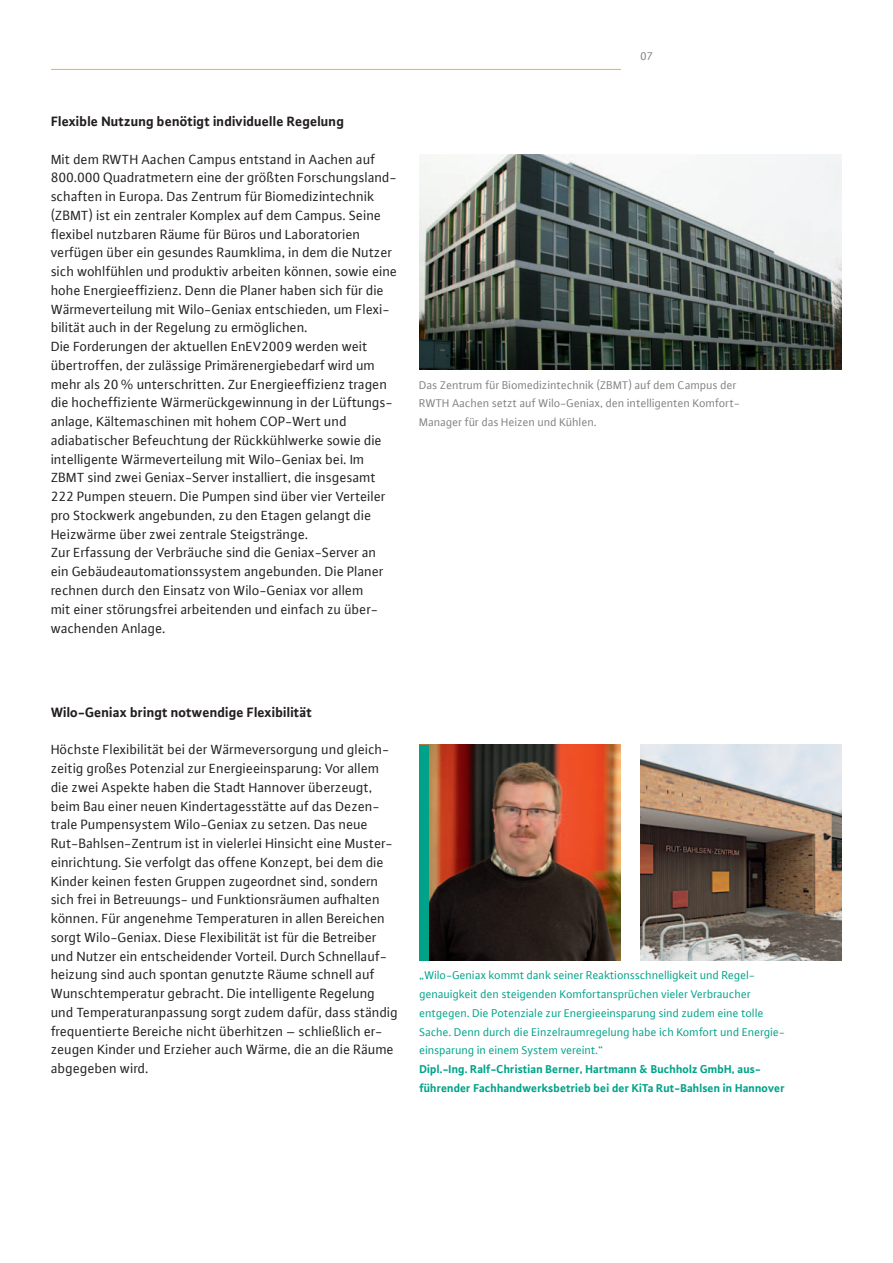
<style>
.page{position:relative;width:893px;height:1263px;background:#fff}
.page>*{position:absolute;margin:0;border:0;box-sizing:border-box;transform-origin:0 0}
.t1{font:14.25px/18.8px "WILO Plus FM";color:#231f20}
.t2{font:700 14.25px "WILO Plus FM";color:#231f20}
.t3{font:12px/18.8px "WILO Plus FM";color:#00a38a}
.t4{font:12px/18.8px "WILO Plus FM";color:#808285}
.t5{font:700 12px/18.8px "WILO Plus FM";color:#00a38a}
</style>
<div class="page">
<img style="left:429px;top:745px;width:192px;height:216px">
<img style="left:640px;top:745px;width:202px;height:216px">
<img style="left:419px;top:154px;width:423px;height:216px">
<div style="left:419px;top:745px;width:10px;height:216px;background:#00a38a"></div>
<hr style="left:51px;top:69px;width:570px;height:1px;background:#faaf18">
<p class="t2" style="left:51px;top:112px;width:294px">Flexible Nutzung benötigt individuelle Regelung</p>
<p class="t1" style="left:51px;top:149px;width:348px">Mit dem RWTH Aachen Campus entstand in Aachen auf 800.000 Quadratmetern eine der größten Forschungsland&shy;schaften in Europa. Das Zentrum für Biomedizintechnik (ZBMT) ist ein zentraler Komplex auf dem Campus. Seine flexibel nutzbaren Räume für Büros und Laboratorien verfügen über ein gesundes Raumklima, in dem die Nutzer sich wohlfühlen und produktiv arbeiten können, sowie eine hohe Energieeffizienz. Denn die Planer haben sich für die Wärmeverteilung mit Wilo-Geniax entschieden, um Flexi&shy;bilität auch in der Regelung zu ermöglichen.<br>Die Forderungen der aktuellen EnEV2009 werden weit übertroffen, der zulässige Primärenergiebedarf wird um mehr als 20% unterschritten. Zur Energieeffizienz tragen die hocheffiziente Wärmerückgewinnung in der Lüftungs&shy;anlage, Kältemaschinen mit hohem COP-Wert und adiabatischer Befeuchtung der Rückkühlwerke sowie die intelligente Wärmeverteilung mit Wilo-Geniax bei. Im ZBMT sind zwei Geniax-Server installiert, die insgesamt 222 Pumpen steuern. Die Pumpen sind über vier Verteiler pro Stockwerk angebunden, zu den Etagen gelangt die Heizwärme über zwei zentrale Steigstränge.<br>Zur Erfassung der Verbräuche sind die Geniax-Server an ein Gebäudeautomationssystem angebunden. Die Planer rechnen durch den Einsatz von Wilo-Geniax vor allem<br>mit einer störungsfrei arbeitenden und einfach zu über&shy;wachenden Anlage.</p>
<p class="t4" style="left:640px;top:47px;width:14px">07</p>
<p class="t4" style="left:419px;top:375px;width:322px">Das Zentrum für Biomedizintechnik (ZBMT) auf dem Campus der<br>RWTH Aachen setzt auf Wilo-Geniax, den intelligenten Komfort-<br>Manager für das Heizen und Kühlen.</p>
<p class="t2" style="left:51px;top:702px;width:262px">Wilo-Geniax bringt notwendige Flexibilität</p>
<p class="t1" style="left:51px;top:740px;width:349px">Höchste Flexibilität bei der Wärmeversorgung und gleich&shy;zeitig großes Potenzial zur Energieeinsparung: Vor allem die zwei Aspekte haben die Stadt Hannover überzeugt, beim Bau einer neuen Kindertagesstätte auf das Dezen&shy;trale Pumpensystem Wilo-Geniax zu setzen. Das neue Rut-Bahlsen-Zentrum ist in vielerlei Hinsicht eine Muster&shy;einrichtung. Sie verfolgt das offene Konzept, bei dem die Kinder keinen festen Gruppen zugeordnet sind, sondern sich frei in Betreuungs- und Funktionsräumen aufhalten können. Für angenehme Temperaturen in allen Bereichen sorgt Wilo-Geniax. Diese Flexibilität ist für die Betreiber und Nutzer ein entscheidender Vorteil. Durch Schnellauf&shy;heizung sind auch spontan genutzte Räume schnell auf Wunschtemperatur gebracht. Die intelligente Regelung und Temperaturanpassung sorgt zudem dafür, dass ständig frequentierte Bereiche nicht überhitzen – schließlich er&shy;zeugen Kinder und Erzieher auch Wärme, die an die Räume abgegeben wird.</p>
<p class="t3" style="left:419px;top:966px;width:365px">„Wilo-Geniax kommt dank seiner Reaktionsschnelligkeit und Regel&shy;genauigkeit den steigenden Komfortansprüchen vieler Verbraucher entgegen. Die Potenziale zur Energieeinsparung sind zudem eine tolle Sache. Denn durch die Einzelraumregelung habe ich Komfort und Energie&shy;einsparung in einem System vereint.“</p>
<p class="t5" style="left:419px;top:1059px;width:367px">Dipl.-Ing. Ralf-Christian Berner, Hartmann &amp; Buchholz GmbH, aus&shy;führender Fachhandwerksbetrieb bei der KiTa Rut-Bahlsen in Hannover</p>
</div>
